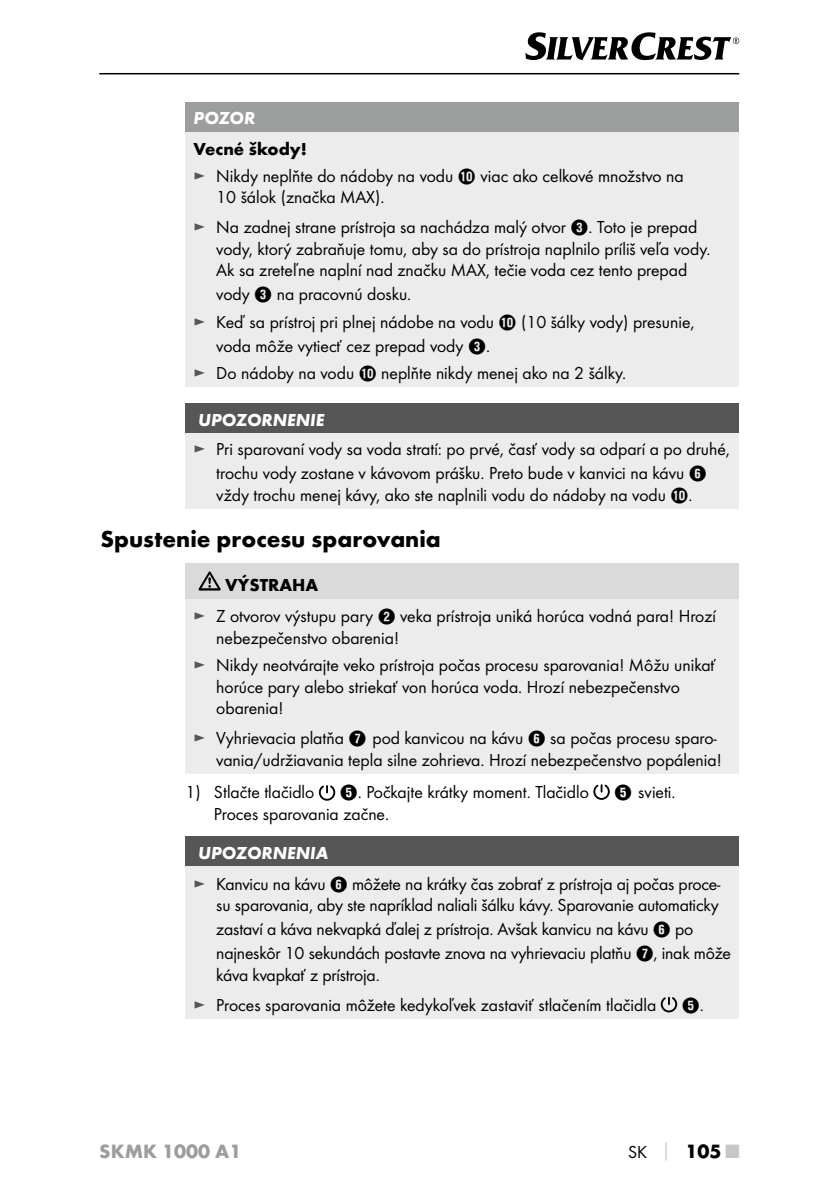
<style>
.page{position:relative;width:840px;height:1191px;background:#fff}
.page>*{position:absolute;margin:0;border:0;box-sizing:border-box;transform-origin:0 0}
.t1{font:700 24px "Futura";color:#000}
.t2{font:700 20px "Futura";color:#9c9d9d}
.t3{font:700 20px "Futura";color:#000}
.t4{font:18px/21.6px "Futura Boo";color:#000}
.t5{font:italic 700 18px "Futura";color:#fff}
.t6{font:700 18px "Futura";color:#000}
.t7{font:18px "Hako PI Nummern";color:#000}
.s1{color:#565656}
.s2{font-family:"Hako PI Nummern"}
.s3{font-family:"Futura Boo"}
.s4{font-family:"Futura Boo";font-weight:400;font-size:18px}
.s5{font-size:18px;color:#c5c6c6}
.s6{color:#c5c6c6}
</style>
<div class="page">
<hr style="left:99px;top:73px;width:639px;height:1px;background:#000">
<svg style="left:525px;top:32px;width:213px;height:28px"></svg>
<div style="left:185px;top:102px;width:553px;height:30px;background:#9c9d9d"></div>
<div style="left:185px;top:132px;width:553px;height:255px;background:#ececed"></div>
<div style="left:185px;top:403px;width:553px;height:31px;background:#565656"></div>
<div style="left:185px;top:434px;width:553px;height:75px;background:#ececed"></div>
<div style="left:185px;top:563px;width:553px;height:36px;background:#dadada"></div>
<div style="left:185px;top:599px;width:553px;height:174px;background:#ececed"></div>
<svg style="left:198px;top:571px;width:22px;height:19px"></svg>
<svg style="left:319px;top:785px;width:16px;height:15px"></svg>
<svg style="left:593px;top:784px;width:16px;height:16px"></svg>
<div style="left:185px;top:836px;width:553px;height:30px;background:#565656"></div>
<div style="left:185px;top:866px;width:553px;height:152px;background:#ececed"></div>
<svg style="left:660px;top:996px;width:16px;height:16px"></svg>
<p class="t5" style="left:193px;top:107px;width:63px">POZOR</p>
<p class="t6" style="left:193px;top:137px;width:115px">Vecné škody!</p>
<p class="t4" style="left:216px;top:165px;width:468px;text-indent:-23px"><span class="s1">►</span> Nikdy neplňte do nádoby na vodu <span class="s2">0</span> viac ako celkové množstvo na<br>10 šálok (značka MAX).</p>
<p class="t4" style="left:216px;top:216px;width:493px;text-indent:-23px"><span class="s1">►</span> Na zadnej strane prístroja sa nachádza malý otvor <span class="s2">3</span>. Toto je prepad vody, ktorý zabraňuje tomu, aby sa do prístroja naplnilo príliš veľa vody.<br>Ak sa zreteľne naplní nad značku MAX, tečie voda cez tento prepad</p>
<p class="t4" style="left:193px;top:281px;width:502px;line-height:27.2px;text-indent:23px">vody <span class="s2">3</span> na pracovnú dosku.<br><span class="s1">►</span> Keď sa prístroj pri plnej nádobe na vodu <span class="s2">0</span> (10 šálky vody) presunie,</p>
<p class="t4" style="left:193px;top:332px;width:431px;line-height:27.2px;text-indent:23px">voda môže vytiecť cez prepad vody <span class="s2">3</span>.<br><span class="s1">►</span> Do nádoby na vodu <span class="s2">0</span> neplňte nikdy menej ako na 2 šálky.</p>
<p class="t5" style="left:198px;top:408px;width:128px">UPOZORNENIE</p>
<p class="t4" style="left:193px;top:437px;width:537px;line-height:24px;text-align:center"><span class="s1">►</span> Pri sparovaní vody sa voda stratí: po prvé, časť vody sa odparí a po druhé, trochu vody zostane v kávovom prášku. Preto bude v kanvici na kávu <span class="s2">6</span></p>
<p class="t4" style="left:216px;top:484px;width:475px">vždy trochu menej kávy, ako ste naplnili vodu do nádoby na vodu <span class="s2">0</span>.</p>
<h1 class="t1" style="left:100px;top:524px;width:341px">Spustenie procesu sparovania</h1>
<p class="t6" style="left:225px;top:574px;width:95px">VÝSTRAHA</p>
<p class="t4" style="left:216px;top:605px;width:501px;text-indent:-23px"><span class="s1">►</span> Z otvorov výstupu pary <span class="s2">2</span> veka prístroja uniká horúca vodná para! Hrozí nebezpečenstvo obarenia!</p>
<p class="t4" style="left:216px;top:654px;width:501px;text-indent:-23px"><span class="s1">►</span> Nikdy neotvárajte veko prístroja počas procesu sparovania! Môžu unikať horúce pary alebo striekať von horúca voda. Hrozí nebezpečenstvo obarenia!</p>
<p class="t4" style="left:193px;top:727px;width:529px;text-align:right"><span class="s1">►</span> Vyhrievacia platňa <span class="s2">7</span> pod kanvicou na kávu <span class="s2">6</span> sa počas procesu sparo&shy;vania/udržiavania tepla silne zohrieva. Hrozí nebezpečenstvo popálenia!</p>
<p class="t4" style="left:185px;top:781px;width:130px">1) Stlačte tlačidlo</p>
<p class="t4" style="left:339px;top:781px;width:250px"><span class="s2">5</span>. Počkajte krátky moment. Tlačidlo</p>
<p class="t4" style="left:614px;top:781px;width:60px"><span class="s2">5</span> svieti.</p>
<p class="t4" style="left:214px;top:803px;width:174px">Proces sparovania začne.</p>
<p class="t5" style="left:198px;top:841px;width:132px">UPOZORNENIA</p>
<p class="t4" style="left:193px;top:873px;width:528px;text-align:right"><span class="s1">►</span> Kanvicu na kávu <span class="s2">6</span> môžete na krátky čas zobrať z prístroja aj počas proce&shy;su sparovania, aby ste napríklad naliali šálku kávy. Sparovanie automaticky</p>
<p class="t4" style="left:216px;top:917px;width:516px;line-height:24px">zastaví a káva nekvapká ďalej z prístroja. Avšak kanvicu na kávu <span class="s2">6</span> po najneskôr 10 sekundách postavte znova na vyhrievaciu platňu <span class="s2">7</span>, inak môže</p>
<p class="t4" style="left:193px;top:960px;width:464px;line-height:29.6px;text-indent:23px">káva kvapkať z prístroja.<br><span class="s1">►</span> Proces sparovania môžete kedykoľvek zastaviť stlačením tlačidla</p>
<p class="t7" style="left:681px;top:995px;width:21px">5<span class="s3">.</span></p>
<p class="t2" style="left:99px;top:1139px;width:143px">SKMK 1000 A1</p>
<p class="t3" style="left:628px;top:1139px;width:112px"><span class="s4">SK</span> <span class="s5">│</span> 105 <span class="s6">■</span></p>
</div>
